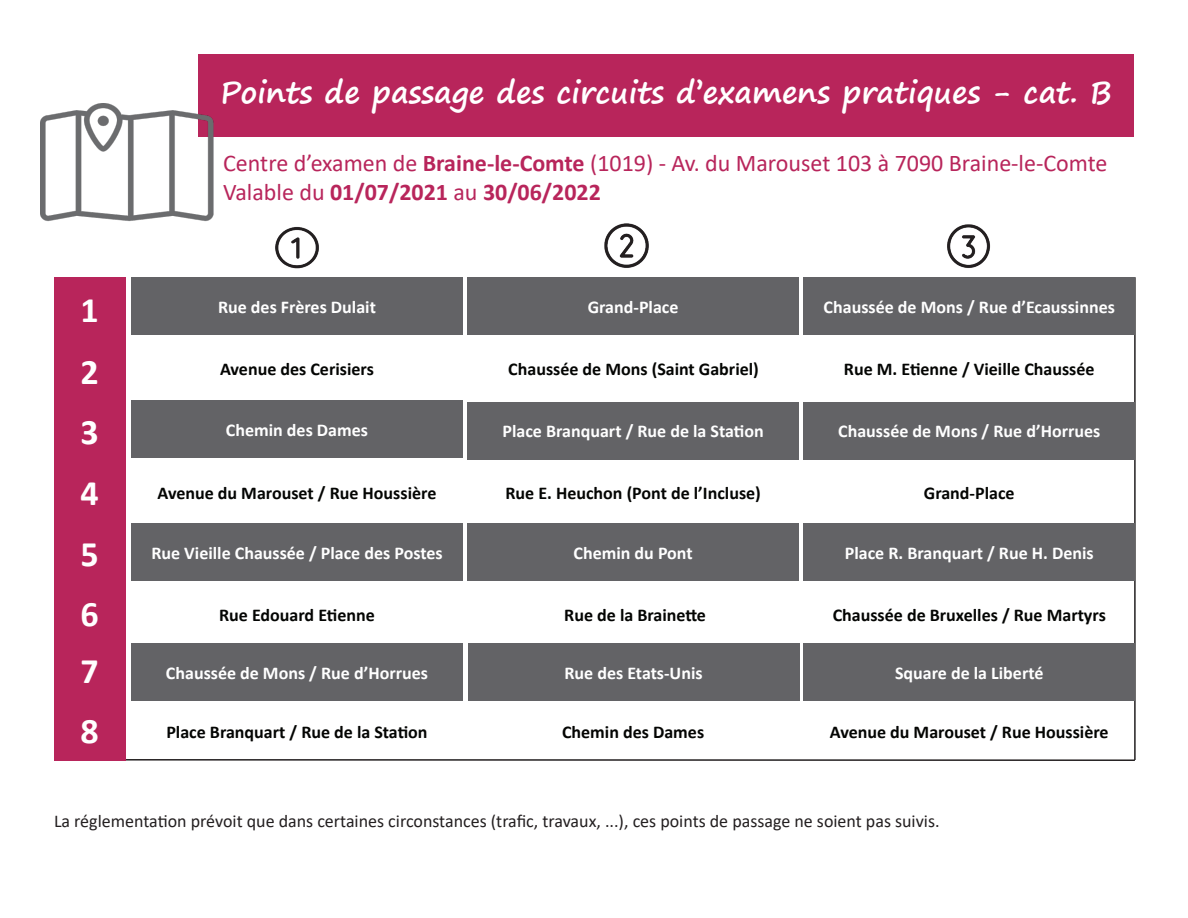
<style>
.page{position:relative;width:1188px;height:918px;background:#fff}
.page>*{position:absolute;margin:0;border:0;box-sizing:border-box;transform-origin:0 0}
.t1{font:700 36px "Calibri";color:#fff}
.t2{font:700 30px "Segoe Print";color:#fff}
.t3{font:24px/28.8px "Calibri";color:#b8255b}
.t4{font:700 18px "Calibri";color:#040503}
.t5{font:700 18px "Calibri";color:#fff}
.t6{font:18px "Calibri";color:#231f20}
.s1{font-weight:700}
</style>
<div class="page">
<div style="left:198px;top:54px;width:936px;height:83px;background:#b8255b"></div>
<img style="left:40px;top:103px;width:174px;height:119px">
<img style="left:604px;top:223px;width:45px;height:45px">
<img style="left:947px;top:224px;width:44px;height:44px">
<img style="left:275px;top:227px;width:44px;height:42px">
<svg style="left:124px;top:758px;width:1011px;height:3px"></svg>
<hr style="left:1134px;top:277px;width:2px;height:483px;background:#231f20">
<div style="left:131px;top:277px;width:332px;height:58px;background:#636366"></div>
<div style="left:131px;top:401px;width:332px;height:57px;background:#636366"></div>
<div style="left:131px;top:523px;width:332px;height:58px;background:#636366"></div>
<div style="left:131px;top:643px;width:332px;height:58px;background:#636366"></div>
<div style="left:54px;top:277px;width:71px;height:62px;background:#b8255b"></div>
<div style="left:54px;top:522px;width:71px;height:62px;background:#b8255b"></div>
<div style="left:54px;top:461px;width:71px;height:62px;background:#b8255b"></div>
<div style="left:54px;top:400px;width:71px;height:62px;background:#b8255b"></div>
<div style="left:54px;top:339px;width:71px;height:62px;background:#b8255b"></div>
<div style="left:54px;top:698px;width:71px;height:62px;background:#b8255b"></div>
<div style="left:54px;top:639px;width:71px;height:62px;background:#b8255b"></div>
<div style="left:54px;top:581px;width:71px;height:62px;background:#b8255b"></div>
<div style="left:804px;top:643px;width:331px;height:58px;background:#636366"></div>
<div style="left:468px;top:643px;width:331px;height:58px;background:#636366"></div>
<div style="left:804px;top:402px;width:331px;height:57px;background:#636366"></div>
<div style="left:468px;top:402px;width:331px;height:57px;background:#636366"></div>
<div style="left:468px;top:523px;width:331px;height:58px;background:#636366"></div>
<div style="left:804px;top:523px;width:331px;height:58px;background:#636366"></div>
<div style="left:804px;top:277px;width:331px;height:58px;background:#636366"></div>
<div style="left:468px;top:277px;width:331px;height:58px;background:#636366"></div>
<p class="t2" style="left:220px;top:65px;width:893px">Points de passage des circuits d’examens pratiques - cat. B</p>
<p class="t3" style="left:223px;top:148px;width:886px">Centre d’examen de <span class="s1">Braine-le-Comte</span> (1019) - Av. du Marouset 103 à 7090 Braine-le-Comte<br>Valable du <span class="s1">01/07/2021</span> au <span class="s1">30/06/2022</span></p>
<p class="t1" style="left:81px;top:284px;width:20px">1</p>
<p class="t5" style="left:218px;top:294px;width:159px">Rue des Frères Dulait</p>
<p class="t5" style="left:588px;top:294px;width:92px">Grand-Place</p>
<p class="t5" style="left:824px;top:294px;width:293px">Chaussée de Mons / Rue d’Ecaussinnes</p>
<p class="t1" style="left:81px;top:346px;width:20px">2</p>
<p class="t4" style="left:220px;top:356px;width:155px">Avenue des Cerisiers</p>
<p class="t4" style="left:508px;top:356px;width:252px">Chaussée de Mons (Saint Gabriel)</p>
<p class="t4" style="left:844px;top:356px;width:252px">Rue M. Etienne / Vieille Chaussée</p>
<p class="t1" style="left:81px;top:407px;width:20px">3</p>
<p class="t5" style="left:226px;top:417px;width:144px">Chemin des Dames</p>
<p class="t5" style="left:503px;top:419px;width:263px">Place Branquart / Rue de la Station</p>
<p class="t5" style="left:838px;top:419px;width:264px">Chaussée de Mons / Rue d’Horrues</p>
<p class="t1" style="left:81px;top:468px;width:20px">4</p>
<p class="t4" style="left:158px;top:480px;width:280px">Avenue du Marouset / Rue Houssière</p>
<p class="t4" style="left:505px;top:480px;width:257px">Rue E. Heuchon (Pont de l’Incluse)</p>
<p class="t4" style="left:924px;top:480px;width:92px">Grand-Place</p>
<p class="t1" style="left:81px;top:529px;width:20px">5</p>
<p class="t5" style="left:151px;top:540px;width:293px">Rue Vieille Chaussée / Place des Postes</p>
<p class="t5" style="left:574px;top:540px;width:121px">Chemin du Pont</p>
<p class="t5" style="left:845px;top:540px;width:250px">Place R. Branquart / Rue H. Denis</p>
<p class="t1" style="left:81px;top:588px;width:20px">6</p>
<p class="t4" style="left:219px;top:602px;width:157px">Rue Edouard Etienne</p>
<p class="t4" style="left:564px;top:602px;width:143px">Rue de la Brainette</p>
<p class="t4" style="left:833px;top:602px;width:275px">Chaussée de Bruxelles / Rue Martyrs</p>
<p class="t1" style="left:81px;top:646px;width:20px">7</p>
<p class="t5" style="left:166px;top:660px;width:264px">Chaussée de Mons / Rue d’Horrues</p>
<p class="t5" style="left:565px;top:660px;width:140px">Rue des Etats-Unis</p>
<p class="t5" style="left:895px;top:660px;width:150px">Square de la Liberté</p>
<p class="t1" style="left:81px;top:706px;width:20px">8</p>
<p class="t4" style="left:166px;top:720px;width:263px">Place Branquart / Rue de la Station</p>
<p class="t4" style="left:562px;top:719px;width:144px">Chemin des Dames</p>
<p class="t4" style="left:830px;top:719px;width:280px">Avenue du Marouset / Rue Houssière</p>
<p class="t6" style="left:54px;top:809px;width:887px">La réglementation prévoit que dans certaines circonstances (trafic, travaux, ...), ces points de passage ne soient pas suivis.</p>
</div>
